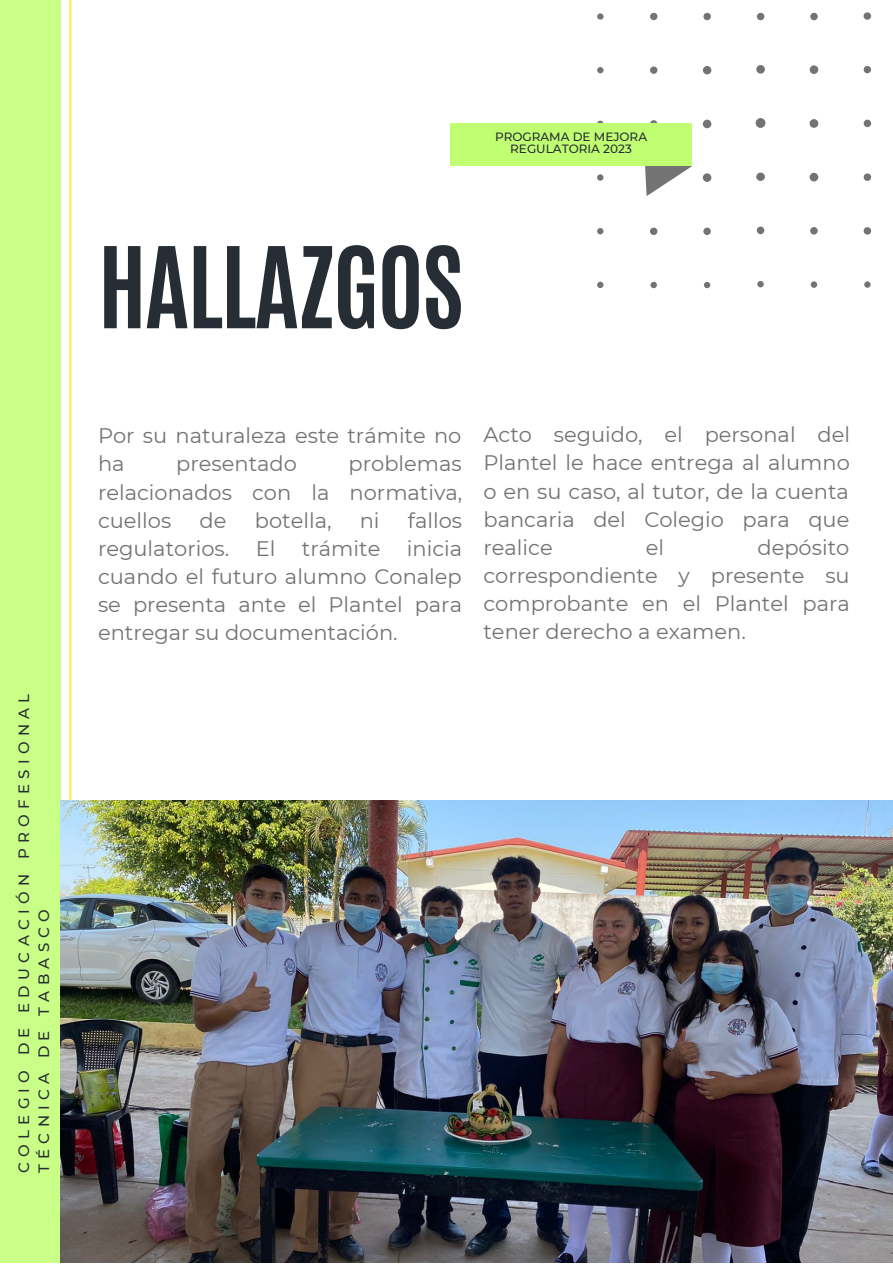
<style>
.page{position:relative;width:893px;height:1264px;background:#fff}
.page>*{position:absolute;margin:0;border:0;box-sizing:border-box;transform-origin:0 0}
.t1{font:700 95.55px "Antonio";letter-spacing:-.025em;color:#272d34}
.t2{font:21px/28px "Montserrat";color:#737373;text-align:justify}
.t3{font:500 15px/20.2px "Montserrat";letter-spacing:.355em;color:#272d34}
.t4{font:500 12px/12px "Montserrat";color:#272d34;text-align:center}
</style>
<div class="page">
<svg style="left:597px;top:12px;width:275px;height:276px"></svg>
<hr style="left:69px;top:0;width:2px;height:1262px;background:#ffea56">
<div style="left:0;top:0;width:61px;height:1262px;background:#caff87"></div>
<svg style="left:643px;top:142px;width:49px;height:54px"></svg>
<div style="left:450px;top:123px;width:241px;height:43px;background:#c1ff72"></div>
<img style="left:61px;top:800px;width:831px;height:462px">
<p class="t3" style="left:13px;top:1173px;width:481px;rotate:-90deg">COLEGIO DE EDUCACIÓN PROFESIONAL<br>TÉCNICA DE TABASCO</p>
<p class="t4" style="left:495px;top:131px;width:154px">PROGRAMA DE MEJORA<br>REGULATORIA 2023</p>
<h1 class="t1" style="left:98px;top:219px;width:367px">HALLAZGOS</h1>
<p class="t2" style="left:98px;top:422px;width:365px">Por su naturaleza este trámite no ha</p>
<p class="t2" style="left:98px;top:450px;width:366px;text-indent:250px">problemas relacionados con la normativa, cuellos</p>
<p class="t2" style="left:176px;top:450px;width:122px">presentado</p>
<p class="t2" style="left:200px;top:506px;width:28px">de</p>
<p class="t2" style="left:255px;top:506px;width:78px">botella,</p>
<p class="t2" style="left:360px;top:506px;width:21px">ni</p>
<p class="t2" style="left:408px;top:506px;width:56px">fallos</p>
<p class="t2" style="left:98px;top:534px;width:133px">regulatorios.</p>
<p class="t2" style="left:256px;top:534px;width:21px">El</p>
<p class="t2" style="left:302px;top:534px;width:80px">trámite</p>
<p class="t2" style="left:98px;top:534px;width:365px;text-indent:309px">inicia cuando el futuro alumno Conalep se presenta ante el Plantel para entregar su documentación.</p>
<p class="t2" style="left:483px;top:421px;width:368px">Acto seguido, el personal del Plantel le hace entrega al alumno o en su caso, al tutor, de la cuenta bancaria del Colegio para que realice</p>
<p class="t2" style="left:483px;top:533px;width:368px;text-indent:274px">depósito correspondiente y presente su comprobante en el Plantel para tener derecho a examen.</p>
<p class="t2" style="left:646px;top:533px;width:20px">el</p>
</div>
